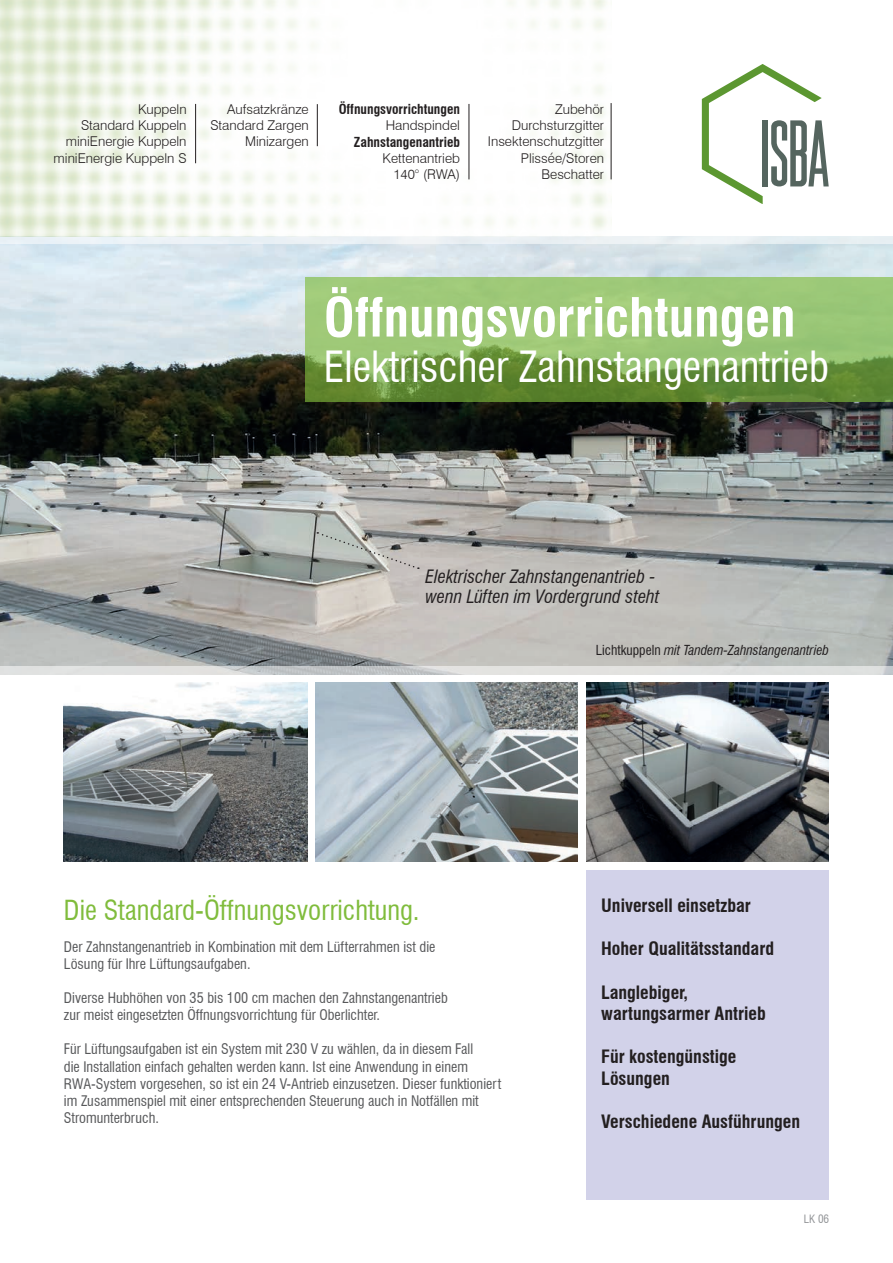
<style>
.page{position:relative;width:893px;height:1263px;background:#fff}
.page>*{position:absolute;margin:0;border:0;box-sizing:border-box;transform-origin:0 0}
.t1{font:700 condensed 52.5px "Swiss 721 BT";color:#fff}
.t2{font:condensed 42px "Swiss 721 BT";color:#fff}
.t3{font:condensed 27px "Swiss 721 BT";color:#80bc3c}
.t4{font:700 condensed 18px/21.6px "Swiss 721 BT";color:#231f20}
.t5{font:italic condensed 18px/20.2px "Swiss 721 BT";color:#231f20}
.t6{font:condensed 14.25px/17.1px "Swiss 721 BT";color:#57585a}
.t7{font:300 13.5px/16.2px "Swiss 721 BT";color:#231f20;text-align:right}
.t8{font:italic condensed 13.5px "Swiss 721 BT";color:#231f20}
.t9{font:700 condensed 13.5px "Swiss 721 BT";color:#231f20}
.t10{font:condensed 11.25px "Swiss 721 BT";color:#939598}
.s1{font-style:normal}
</style>
<div class="page">
<svg style="left:702px;top:64px;width:127px;height:139px"></svg>
<div style="left:586px;top:870px;width:242px;height:329px;background:#d2d2e9"></div>
<img style="left:0;top:244px;width:893px;height:422px">
<img style="left:586px;top:682px;width:242px;height:179px">
<img style="left:316px;top:682px;width:262px;height:179px">
<img style="left:64px;top:682px;width:243px;height:179px">
<svg style="left:0;top:666px;width:893px;height:9px;background:#d9dad9"></svg>
<div style="left:0;top:235px;width:893px;height:9px;background:#eaf1f5"></div>
<svg style="left:305px;top:277px;width:588px;height:125px;background:#88b360"></svg>
<img style="left:0;top:0;width:611px;height:236px">
<hr style="left:195px;top:104px;width:1px;height:59px;background:#231f20">
<hr style="left:611px;top:103px;width:1px;height:76px;background:#231f20">
<hr style="left:317px;top:104px;width:1px;height:42px;background:#231f20">
<hr style="left:469px;top:104px;width:1px;height:75px;background:#231f20">
<svg style="left:317px;top:532px;width:102px;height:37px;background:#abada9"></svg>
<p class="t7" style="left:54px;top:101px;width:134px">Kuppeln<br>Standard Kuppeln miniEnergie Kuppeln miniEnergie Kuppeln S</p>
<p class="t7" style="left:210px;top:101px;width:100px">Aufsatzkränze<br>Standard Zargen<br>Minizargen</p>
<p class="t9" style="left:339px;top:101px;width:123px">Öffnungsvorrichtungen</p>
<p class="t7" style="left:386px;top:117px;width:76px">Handspindel</p>
<p class="t9" style="left:354px;top:134px;width:108px">Zahnstangenantrieb</p>
<p class="t7" style="left:383px;top:150px;width:79px">Kettenantrieb<br>140° (RWA)</p>
<p class="t7" style="left:488px;top:101px;width:118px">Zubehör<br>Durchsturzgitter<br>Insektenschutzgitter<br>Plissée/Storen<br>Beschatter</p>
<h1 class="t1" style="left:324px;top:286px;width:473px">Öffnungsvorrichtungen</h1>
<h2 class="t2" style="left:324px;top:341px;width:507px">Elektrischer Zahnstangenantrieb</h2>
<p class="t5" style="left:426px;top:566px;width:235px">Elektrischer Zahnstangenantrieb - wenn Lüften im Vordergrund steht</p>
<h3 class="t3" style="left:64px;top:894px;width:357px">Die Standard-Öffnungsvorrichtung.</h3>
<p class="t6" style="left:64px;top:938px;width:373px">Der Zahnstangenantrieb in Kombination mit dem Lüfterrahmen ist die<br>Lösung für Ihre Lüftungsaufgaben.</p>
<p class="t6" style="left:64px;top:989px;width:385px">Diverse Hubhöhen von 35 bis 100 cm machen den Zahnstangenantrieb zur meist eingesetzten Öffnungsvorrichtung für Oberlichter.</p>
<p class="t6" style="left:64px;top:1041px;width:439px">Für Lüftungsaufgaben ist ein System mit 230 V zu wählen, da in diesem Fall<br>die Installation einfach gehalten werden kann. Ist eine Anwendung in einem RWA-System vorgesehen, so ist ein 24 V-Antrieb einzusetzen. Dieser funktioniert im Zusammenspiel mit einer entsprechenden Steuerung auch in Notfällen mit Stromunterbruch.</p>
<p class="t8" style="left:596px;top:641px;width:235px"><span class="s1">Lichtkuppeln</span> mit Tandem-Zahnstangenantrieb</p>
<p class="t4" style="left:601px;top:895px;width:151px">Universell einsetzbar</p>
<p class="t4" style="left:601px;top:938px;width:174px">Hoher Qualitätsstandard</p>
<p class="t4" style="left:601px;top:981px;width:166px">Langlebiger, wartungsarmer Antrieb</p>
<p class="t4" style="left:601px;top:1046px;width:137px">Für kostengünstige<br>Lösungen</p>
<p class="t4" style="left:601px;top:1111px;width:200px">Verschiedene Ausführungen</p>
<p class="t10" style="left:804px;top:1212px;width:27px">LK 06</p>
</div>
